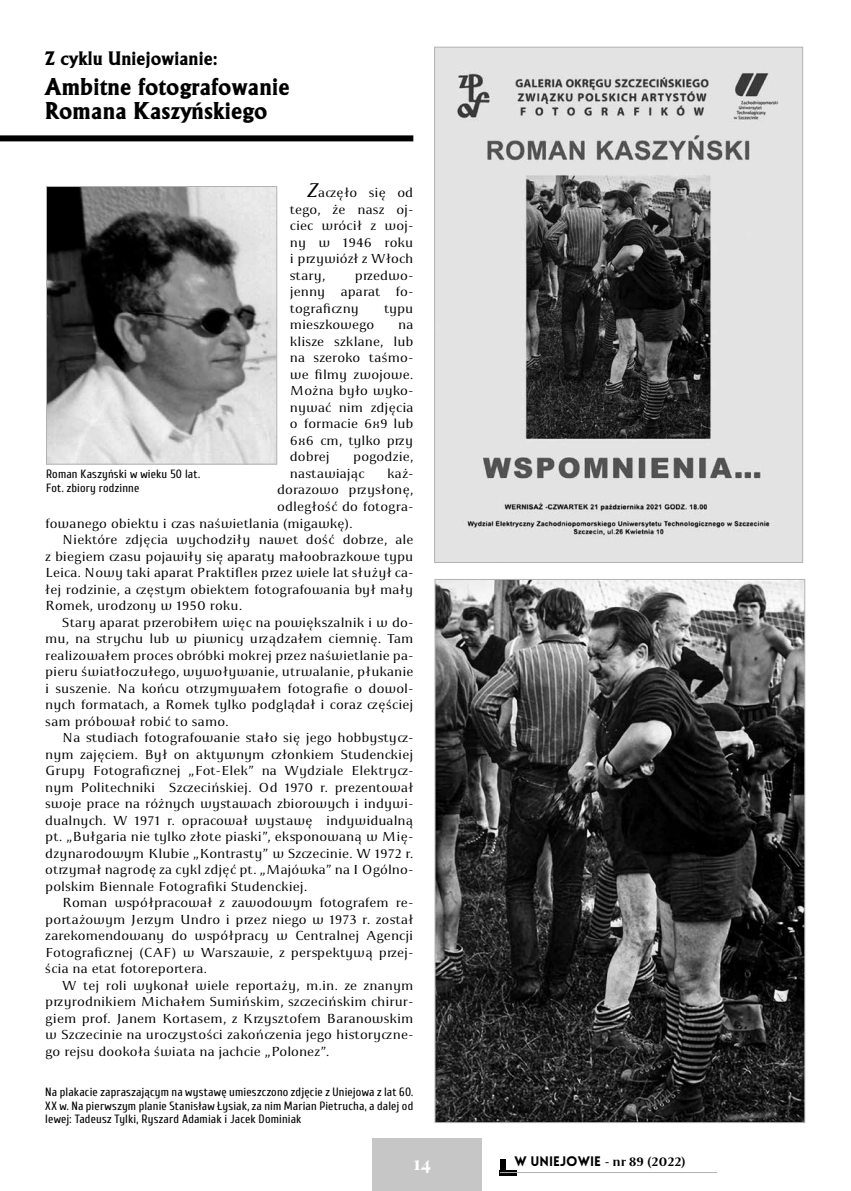
<style>
.page{position:relative;width:851px;height:1191px;background:#fff}
.page>*{position:absolute;margin:0;border:0;box-sizing:border-box;transform-origin:0 0}
.t1{font:700 22.5px/24px "EFN Dalbert";letter-spacing:.01em;color:#000}
.t2{font:700 19.5px "Playfair Display";color:#fff}
.t3{font:700 18px "EFN Dalbert";letter-spacing:.01em;color:#000}
.t4{font:13.8px/16.5px "Apolonia";letter-spacing:.005em;color:#000;text-align:justify}
.t5{font:700 13.5px "Apolonia";color:#000}
.t6{font:12px/13.5px "Cuprum";letter-spacing:.015em;color:#000}
.s1{font-style:italic;font-size:21px}
.s2{font-family:"Lovelo";font-weight:900}
</style>
<div class="page">
<div style="left:372px;top:1138px;width:110px;height:53px;background:#c6c6c6"></div>
<div style="left:500px;top:1159px;width:5px;height:12px;background:#000"></div>
<div style="left:500px;top:1170px;width:17px;height:5px;background:#000"></div>
<hr style="left:500px;top:1172px;width:217px;height:1px;background:#b3b2b2">
<div style="left:0;top:135px;width:413px;height:6px;background:#000"></div>
<img style="left:436px;top:581px;width:367px;height:539px">
<img style="left:436px;top:49px;width:364px;height:512px">
<img style="left:48px;top:188px;width:227px;height:274px">
<div style="left:46px;top:186px;width:231px;height:278px;border:1px solid #b3b2b2"></div>
<h3 class="t3" style="left:45px;top:45px;width:173px">Z cyklu Uniejowianie:</h3>
<h1 class="t1" style="left:45px;top:74px;width:246px">Ambitne fotografowanie<br>Romana Kaszyńskiego</h1>
<p class="t4" style="left:290px;top:185px;width:125px;text-indent:17px"><span class="s1">Z</span>aczęło się od tego, że nasz oj&shy;ciec wrócił z woj&shy;ny w 1946 roku i przywiózł z Włoch stary,</p>
<p class="t4" style="left:290px;top:267px;width:125px;text-indent:65px">przedwo&shy;jenny aparat fo&shy;tograficzny</p>
<p class="t4" style="left:384px;top:300px;width:31px">typu</p>
<p class="t4" style="left:290px;top:317px;width:86px">mieszkowego</p>
<p class="t4" style="left:290px;top:317px;width:125px;text-indent:108px">na klisze szklane, lub na szeroko taśmo&shy;we filmy zwojowe.<br>Można było wyko&shy;nywać nim zdjęcia o formacie 6x9 lub 6x6 cm, tylko przy dobrej</p>
<p class="t4" style="left:290px;top:449px;width:125px;text-indent:63px">pogodzie, nastawiając</p>
<p class="t4" style="left:387px;top:465px;width:28px">każ-</p>
<p class="t4" style="left:277px;top:482px;width:138px">dorazowo przysłonę,</p>
<p class="t4" style="left:277px;top:498px;width:138px">odległość do fotogra-</p>
<p class="t4" style="left:45px;top:515px;width:309px">fowanego obiektu i czas naświetlania (migawkę).</p>
<p class="t4" style="left:62px;top:531px;width:352px">Niektóre zdjęcia wychodziły nawet dość dobrze, ale</p>
<p class="t4" style="left:45px;top:548px;width:369px">z biegiem czasu pojawiły się aparaty małoobrazkowe typu</p>
<p class="t4" style="left:45px;top:564px;width:369px">Leica. Nowy taki aparat Praktiflex przez wiele lat służył ca-</p>
<p class="t4" style="left:45px;top:581px;width:369px">łej rodzinie, a częstym obiektem fotografowania był mały</p>
<p class="t4" style="left:45px;top:597px;width:198px">Romek, urodzony w 1950 roku.</p>
<p class="t4" style="left:62px;top:614px;width:352px">Stary aparat przerobiłem więc na powiększalnik i w do-</p>
<p class="t4" style="left:45px;top:630px;width:369px">mu, na strychu lub w piwnicy urządzałem ciemnię. Tam</p>
<p class="t4" style="left:45px;top:647px;width:369px">realizowałem proces obróbki mokrej przez naświetlanie pa-</p>
<p class="t4" style="left:45px;top:663px;width:369px">pieru światłoczułego, wywoływanie, utrwalanie, płukanie</p>
<p class="t4" style="left:45px;top:680px;width:369px">i suszenie. Na końcu otrzymywałem fotografie o dowol-</p>
<p class="t4" style="left:45px;top:696px;width:369px">nych formatach, a Romek tylko podglądał i coraz częściej</p>
<p class="t4" style="left:45px;top:713px;width:185px">sam próbował robić to samo.</p>
<p class="t4" style="left:62px;top:729px;width:352px">Na studiach fotografowanie stało się jego hobbystycz-</p>
<p class="t4" style="left:45px;top:746px;width:369px">nym zajęciem. Był on aktywnym członkiem Studenckiej</p>
<p class="t4" style="left:45px;top:762px;width:369px">Grupy Fotograficznej „Fot-Elek” na Wydziale Elektrycz-</p>
<p class="t4" style="left:45px;top:779px;width:369px">nym Politechniki Szczecińskiej. Od 1970 r. prezentował</p>
<p class="t4" style="left:45px;top:795px;width:369px">swoje prace na różnych wystawach zbiorowych i indywi-</p>
<p class="t4" style="left:45px;top:812px;width:369px">dualnych. W 1971 r. opracował wystawę indywidualną</p>
<p class="t4" style="left:45px;top:828px;width:369px">pt. „Bułgaria nie tylko złote piaski”, eksponowaną w Mię-</p>
<p class="t4" style="left:45px;top:845px;width:369px">dzynarodowym Klubie „Kontrasty” w Szczecinie. W 1972 r.</p>
<p class="t4" style="left:45px;top:861px;width:369px">otrzymał nagrodę za cykl zdjęć pt. „Majówka” na I Ogólno-</p>
<p class="t4" style="left:45px;top:878px;width:263px">polskim Biennale Fotografiki Studenckiej.</p>
<p class="t4" style="left:62px;top:894px;width:352px">Roman współpracował z zawodowym fotografem re-</p>
<p class="t4" style="left:45px;top:911px;width:369px">portażowym Jerzym Undro i przez niego w 1973 r. został</p>
<p class="t4" style="left:45px;top:927px;width:369px">zarekomendowany do współpracy w Centralnej Agencji</p>
<p class="t4" style="left:45px;top:944px;width:369px">Fotograficznej (CAF) w Warszawie, z perspektywą przej-</p>
<p class="t4" style="left:45px;top:960px;width:163px">ścia na etat fotoreportera.</p>
<p class="t4" style="left:62px;top:977px;width:352px">W tej roli wykonał wiele reportaży, m.in. ze znanym</p>
<p class="t4" style="left:45px;top:993px;width:369px">przyrodnikiem Michałem Sumińskim, szczecińskim chirur-</p>
<p class="t4" style="left:45px;top:1010px;width:369px">giem prof. Janem Kortasem, z Krzysztofem Baranowskim</p>
<p class="t4" style="left:45px;top:1026px;width:369px">w Szczecinie na uroczystości zakończenia jego historyczne-</p>
<p class="t4" style="left:45px;top:1043px;width:285px">go rejsu dookoła świata na jachcie „Polonez”.</p>
<p class="t6" style="left:46px;top:466px;width:155px">Roman Kaszyński w wieku 50 lat.<br>Fot. zbiory rodzinne</p>
<p class="t6" style="left:45px;top:1084px;width:369px;text-align:justify">Na plakacie zapraszającym na wystawę umieszczono zdjęcie z Uniejowa z lat 60.<br>XX w. Na pierwszym planie Stanisław Łysiak, za nim Marian Pietrucha, a dalej od lewej: Tadeusz Tylki, Ryszard Adamiak i Jacek Dominiak</p>
<h2 class="t2" style="left:413px;top:1147px;width:20px">14</h2>
<p class="t5" style="left:514px;top:1153px;width:173px"><span class="s2">w Uniejowie</span> - nr 89 (2022)</p>
</div>
